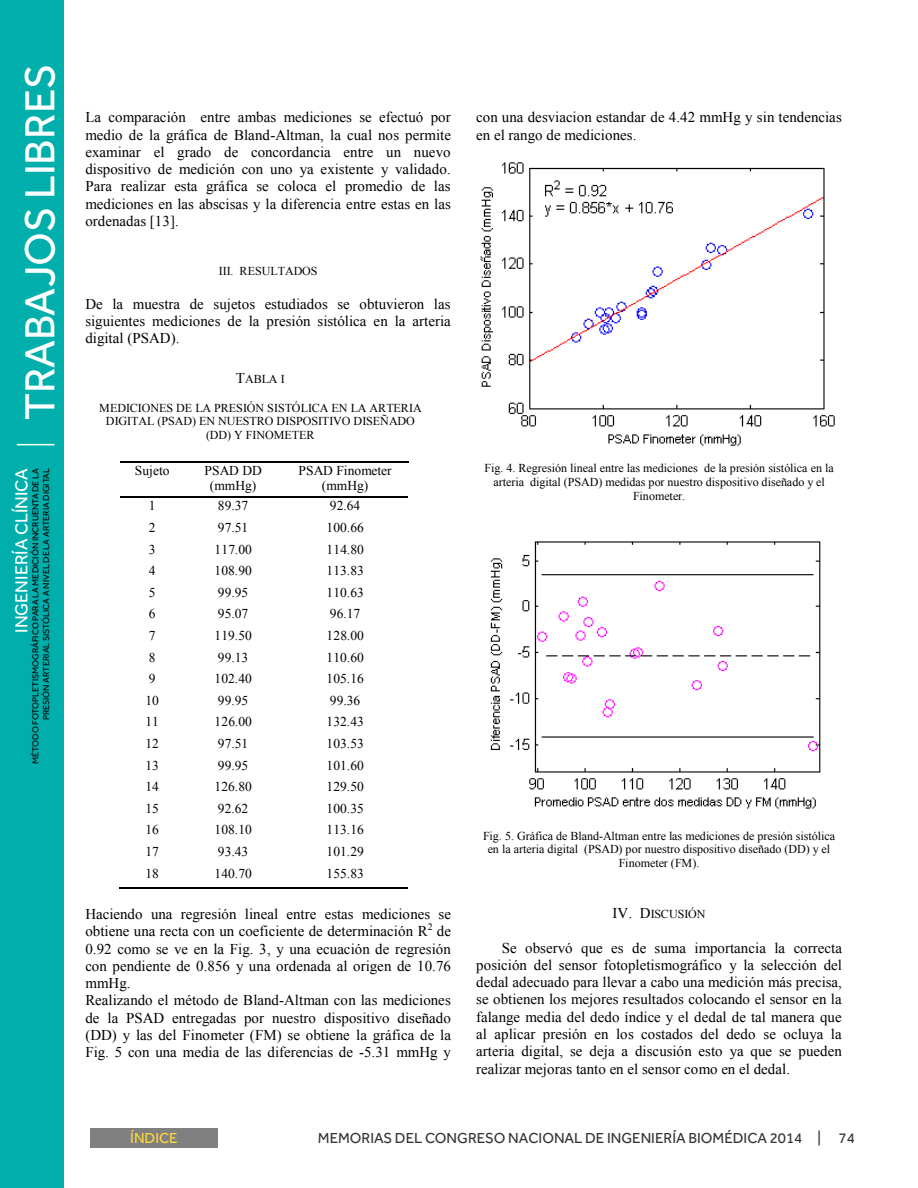
<style>
.page{position:relative;width:918px;height:1188px;background:#fff}
.page>*{position:absolute;margin:0;border:0;box-sizing:border-box;transform-origin:0 0}
.t1{font:43.5px "Effra";color:#fff}
.t2{font:18px "Effra";color:#fff}
.t3{font:15px/17.2px "Times New Roman";color:#000;text-align:justify}
.t4{font:15px "Effra";color:#333}
.t5{font:15px "Effra";color:#ffd839}
.t6{font:13.5px/15.5px "Times New Roman";letter-spacing:.005em;color:#000;text-align:center}
.t7{font:12px/13.8px "Times New Roman";letter-spacing:-.005em;color:#000;text-align:center}
.t8{font:9.75px "Times New Roman";color:#000}
.t9{font:9px/10.8px "Effra";color:#000;text-align:right}
.s1{font-size:15px}
</style>
<div class="page">
<div style="left:1px;top:0;width:63px;height:1188px;background:#00afab"></div>
<div style="left:90px;top:1128px;width:128px;height:20px;background:#808080"></div>
<hr style="left:17px;top:444px;width:38px;height:1px;background:#fff">
<hr style="left:120px;top:461px;width:64px;height:1px;background:#000">
<hr style="left:185px;top:461px;width:97px;height:1px;background:#000">
<hr style="left:284px;top:461px;width:124px;height:1px;background:#000">
<hr style="left:120px;top:497px;width:64px;height:1px;background:#000">
<hr style="left:185px;top:497px;width:97px;height:1px;background:#000">
<hr style="left:283px;top:497px;width:125px;height:1px;background:#000">
<hr style="left:119px;top:887px;width:65px;height:1px;background:#000">
<hr style="left:184px;top:887px;width:98px;height:1px;background:#000">
<hr style="left:283px;top:887px;width:125px;height:1px;background:#000">
<img style="left:480px;top:162px;width:355px;height:284px">
<img style="left:490px;top:541px;width:331px;height:268px">
<p class="t1" style="left:15px;top:420px;width:358px;rotate:-90deg">TRABAJOS LIBRES</p>
<p class="t2" style="left:11px;top:633px;width:166px;rotate:-90deg">INGENIERÍA CLÍNICA</p>
<p class="t9" style="left:30px;top:764px;width:297px;rotate:-90deg">MÉTODO FOTOPLETISMOGRÁFICO PARA LA MEDICIÓN INCRUENTA DE LA<br>PRESIÓN ARTERIAL SISTÓLICA A NIVEL DE LA ARTERIA DIGITAL</p>
<p class="t3" style="left:85px;top:108px;width:367px">La comparación entre ambas mediciones se efectuó por medio de la gráfica de Bland-Altman, la cual nos permite examinar el grado de concordancia entre un nuevo dispositivo de medición con uno ya existente y validado.<br>Para realizar esta gráfica se coloca el promedio de las mediciones en las abscisas y la diferencia entre estas en las ordenadas [13].</p>
<p class="t7" style="left:219px;top:264px;width:100px">III. RESULTADOS</p>
<p class="t3" style="left:85px;top:295px;width:367px">De la muestra de sujetos estudiados se obtuvieron las siguientes mediciones de la presión sistólica en la arteria digital (PSAD).</p>
<p class="t7" style="left:236px;top:372px;width:50px"><span class="s1">T</span>ABLA I</p>
<p class="t7" style="left:99px;top:400px;width:324px">MEDICIONES DE LA PRESIÓN SISTÓLICA EN LA ARTERIA<br>DIGITAL (PSAD) EN NUESTRO DISPOSITIVO DISEÑADO (DD) Y FINOMETER</p>
<p class="t6" style="left:135px;top:462px;width:36px">Sujeto</p>
<p class="t6" style="left:205px;top:462px;width:59px">PSAD DD (mmHg)</p>
<p class="t6" style="left:299px;top:462px;width:95px">PSAD Finometer (mmHg)</p>
<p class="t6" style="left:149px;top:498px;width:8px">1</p>
<p class="t6" style="left:218px;top:498px;width:32px">89.37</p>
<p class="t6" style="left:330px;top:498px;width:32px">92.64</p>
<p class="t6" style="left:149px;top:519px;width:8px">2</p>
<p class="t6" style="left:218px;top:519px;width:32px">97.51</p>
<p class="t6" style="left:327px;top:519px;width:39px">100.66</p>
<p class="t6" style="left:149px;top:541px;width:8px">3</p>
<p class="t6" style="left:215px;top:541px;width:39px">117.00</p>
<p class="t6" style="left:327px;top:541px;width:39px">114.80</p>
<p class="t6" style="left:149px;top:563px;width:8px">4</p>
<p class="t6" style="left:215px;top:563px;width:39px">108.90</p>
<p class="t6" style="left:327px;top:563px;width:39px">113.83</p>
<p class="t6" style="left:149px;top:584px;width:8px">5</p>
<p class="t6" style="left:218px;top:584px;width:32px">99.95</p>
<p class="t6" style="left:327px;top:584px;width:39px">110.63</p>
<p class="t6" style="left:149px;top:606px;width:8px">6</p>
<p class="t6" style="left:218px;top:606px;width:32px">95.07</p>
<p class="t6" style="left:330px;top:606px;width:32px">96.17</p>
<p class="t6" style="left:149px;top:628px;width:8px">7</p>
<p class="t6" style="left:215px;top:628px;width:39px">119.50</p>
<p class="t6" style="left:327px;top:628px;width:39px">128.00</p>
<p class="t6" style="left:149px;top:649px;width:8px">8</p>
<p class="t6" style="left:218px;top:649px;width:32px">99.13</p>
<p class="t6" style="left:327px;top:649px;width:39px">110.60</p>
<p class="t6" style="left:149px;top:671px;width:8px">9</p>
<p class="t6" style="left:215px;top:671px;width:39px">102.40</p>
<p class="t6" style="left:327px;top:671px;width:39px">105.16</p>
<p class="t6" style="left:145px;top:692px;width:15px">10</p>
<p class="t6" style="left:218px;top:692px;width:32px">99.95</p>
<p class="t6" style="left:330px;top:692px;width:32px">99.36</p>
<p class="t6" style="left:145px;top:714px;width:15px">11</p>
<p class="t6" style="left:215px;top:714px;width:39px">126.00</p>
<p class="t6" style="left:327px;top:714px;width:39px">132.43</p>
<p class="t6" style="left:145px;top:736px;width:15px">12</p>
<p class="t6" style="left:218px;top:736px;width:32px">97.51</p>
<p class="t6" style="left:327px;top:736px;width:39px">103.53</p>
<p class="t6" style="left:145px;top:757px;width:15px">13</p>
<p class="t6" style="left:218px;top:757px;width:32px">99.95</p>
<p class="t6" style="left:327px;top:757px;width:39px">101.60</p>
<p class="t6" style="left:145px;top:779px;width:15px">14</p>
<p class="t6" style="left:215px;top:779px;width:39px">126.80</p>
<p class="t6" style="left:327px;top:779px;width:39px">129.50</p>
<p class="t6" style="left:145px;top:800px;width:15px">15</p>
<p class="t6" style="left:218px;top:800px;width:32px">92.62</p>
<p class="t6" style="left:327px;top:800px;width:39px">100.35</p>
<p class="t6" style="left:145px;top:822px;width:15px">16</p>
<p class="t6" style="left:215px;top:822px;width:39px">108.10</p>
<p class="t6" style="left:327px;top:822px;width:39px">113.16</p>
<p class="t6" style="left:145px;top:844px;width:15px">17</p>
<p class="t6" style="left:218px;top:844px;width:32px">93.43</p>
<p class="t6" style="left:327px;top:844px;width:39px">101.29</p>
<p class="t6" style="left:145px;top:865px;width:15px">18</p>
<p class="t6" style="left:215px;top:865px;width:39px">140.70</p>
<p class="t6" style="left:327px;top:865px;width:39px">155.83</p>
<p class="t3" style="left:85px;top:905px;width:367px">Haciendo una regresión lineal entre estas mediciones se obtiene una recta con un coeficiente de determinación R</p>
<p class="t8" style="left:428px;top:920px;width:6px">2</p>
<p class="t3" style="left:85px;top:923px;width:367px;text-align:left;text-indent:351px">de 0.92 como se ve en la Fig. 3, y una ecuación de regresión con pendiente de 0.856 y una ordenada al origen de 10.76 mmHg.<br>Realizando el método de Bland-Altman con las mediciones de la PSAD entregadas por nuestro dispositivo diseñado (DD) y las del Finometer (FM) se obtiene la gráfica de la Fig. 5 con una media de las diferencias de -5.31 mmHg y</p>
<p class="t3" style="left:476px;top:109px;width:367px">con una desviacion estandar de 4.42 mmHg y sin tendencias en el rango de mediciones.</p>
<p class="t7" style="left:485px;top:461px;width:351px">Fig. 4. Regresión lineal entre las mediciones de la presión sistólica en la arteria digital (PSAD) medidas por nuestro dispositivo diseñado y el<br>Finometer.</p>
<p class="t7" style="left:483px;top:829px;width:354px">Fig. 5. Gráfica de Bland-Altman entre las mediciones de presión sistólica en la arteria digital (PSAD) por nuestro dispositivo diseñado (DD) y el<br>Finometer (FM).</p>
<p class="t7" style="left:613px;top:907px;width:95px"><span class="s1">IV. D</span>ISCUSIÓN</p>
<p class="t3" style="left:476px;top:939px;width:367px;text-indent:26px">Se observó que es de suma importancia la correcta posición del sensor fotopletismográfico y la selección del dedal adecuado para llevar a cabo una medición más precisa, se obtienen los mejores resultados colocando el sensor en la falange media del dedo índice y el dedal de tal manera que al aplicar presión en los costados del dedo se ocluya la arteria digital, se deja a discusión esto ya que se pueden realizar mejoras tanto en el sensor como en el dedal.</p>
<p class="t5" style="left:130px;top:1129px;width:49px">ÍNDICE</p>
<p class="t4" style="left:318px;top:1129px;width:539px">MEMORIAS DEL CONGRESO NACIONAL DE INGENIERÍA BIOMÉDICA 2014 | 74</p>
</div>
